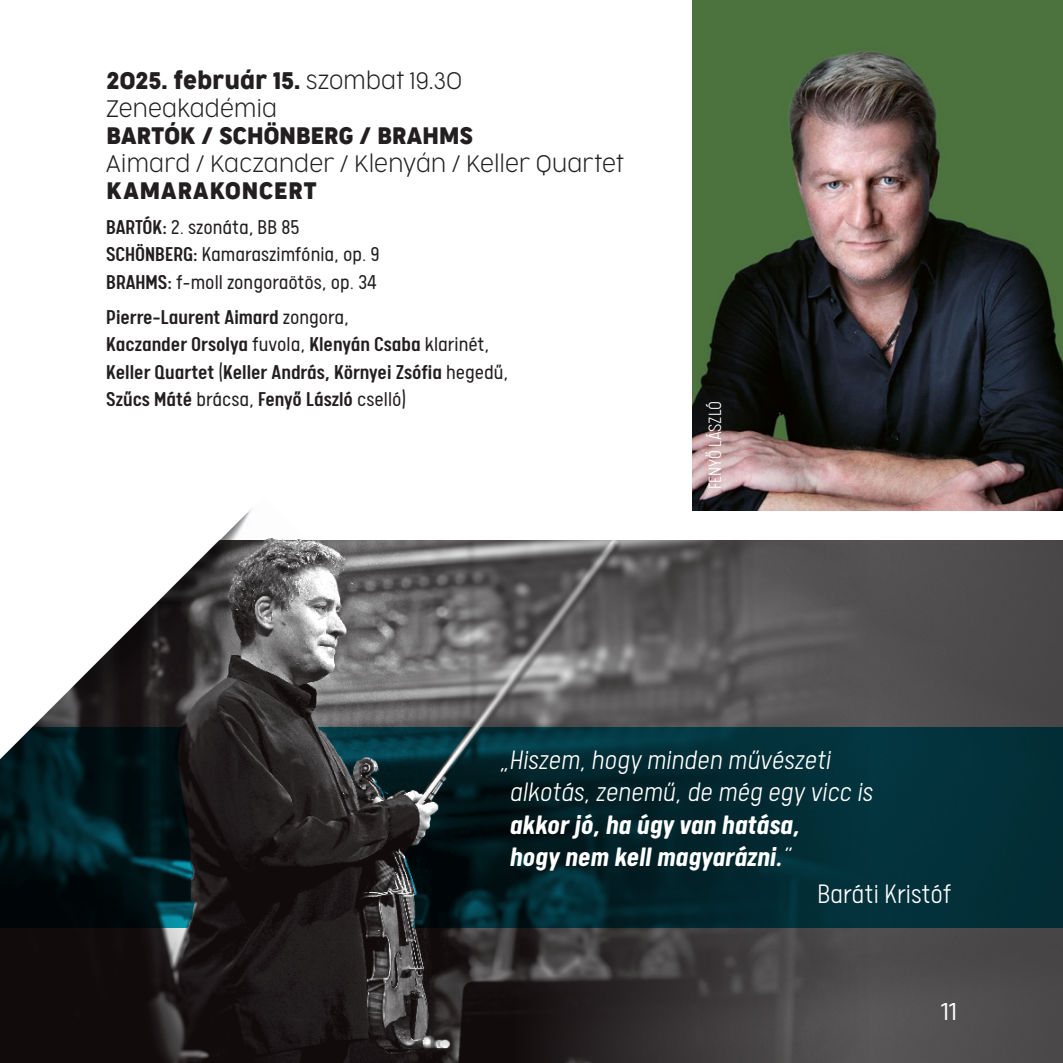
<style>
.page{position:relative;width:1063px;height:1063px;background:#fff}
.page>*{position:absolute;margin:0;border:0;box-sizing:border-box;transform-origin:0 0}
.t1{font:italic 300 30px/32.5px "Calps";color:#fff}
.t2{font:italic 700 30px/32.5px "Calps";color:#fff}
.t3{font:300 30px "Calps Concerto";color:#fff}
.t4{font:300 27.5px "Calps Concerto";color:#fff}
.t5{font:500 22.5px/27.5px "Calps Concerto";color:#231f20}
.t6{font:300 22.5px/27.5px "Calps Concerto";color:#231f20}
.t7{font:200 22.5px/27.5px "Cocogoose Narrow";letter-spacing:-.01em;color:#231f20}
.t8{font:22.5px "Cocogoose Narrow";letter-spacing:.005em;color:#231f20}
.t9{font:22.5px "Cocogoose Narrow";letter-spacing:.03em;color:#231f20}
.t10{font:300 20px "Calps";letter-spacing:-.01em;color:#fff}
.s1{font-weight:400}
.s2{font-weight:500}
.s3{font-weight:300}
</style>
<div class="page">
<div style="left:869px;top:540px;width:194px;height:523px;background:#4e4c4d"></div>
<img style="left:0;top:540px;width:869px;height:523px">
<svg style="left:0;top:728px;width:1063px;height:200px;background:#092b32"></svg>
<img style="left:692px;top:0;width:371px;height:510px">
<img style="left:0;top:538px;width:323px;height:371px">
<svg style="left:0;top:509px;width:252px;height:250px"></svg>
<img style="left:174px;top:538px;width:98px;height:433px">
<p class="t7" style="left:106px;top:67px;width:357px"><span class="s1">2025. február 15.</span> szombat 19.30<br>Zeneakadémia</p>
<p class="t8" style="left:106px;top:120px;width:368px">BARTÓK / SCHÖNBERG / BRAHMS</p>
<p class="t7" style="left:106px;top:150px;width:519px">Aimard / Kaczander / Klenyán / Keller Quartet</p>
<p class="t9" style="left:106px;top:175px;width:212px">KAMARAKONCERT</p>
<p class="t6" style="left:106px;top:212px;width:275px"><span class="s2">BARTÓK:</span> 2. szonáta, BB 85<br><span class="s2">SCHÖNBERG:</span> Kamaraszimfónia, op. 9<br><span class="s2">BRAHMS:</span> f-moll zongoraötös, op. 34</p>
<p class="t5" style="left:106px;top:302px;width:403px">Pierre-Laurent Aimard <span class="s3">zongora,<br></span>Kaczander Orsolya <span class="s3">fuvola,</span> Klenyán Csaba <span class="s3">klarinét, </span>Keller Quartet <span class="s3">(</span>Keller András, Környei Zsófia <span class="s3">hegedű, </span>Szűcs Máté <span class="s3">brácsa,</span> Fenyő László <span class="s3">cselló)</span></p>
<p class="t10" style="left:704px;top:489px;width:90px;rotate:-90deg">FENYŐ LÁSZLÓ</p>
<h1 class="t1" style="left:509px;top:743px;width:365px;text-indent:-10px">„Hiszem, hogy minden művészeti alkotás, zenemű, de még egy vicc is</h1>
<h1 class="t2" style="left:509px;top:807px;width:292px">akkor jó, ha úgy van hatása, hogy nem kell magyarázni.<span class="s3">”</span></h1>
<h1 class="t3" style="left:818px;top:877px;width:135px">Baráti Kristóf</h1>
<p class="t4" style="left:941px;top:996px;width:17px">11</p>
</div>
